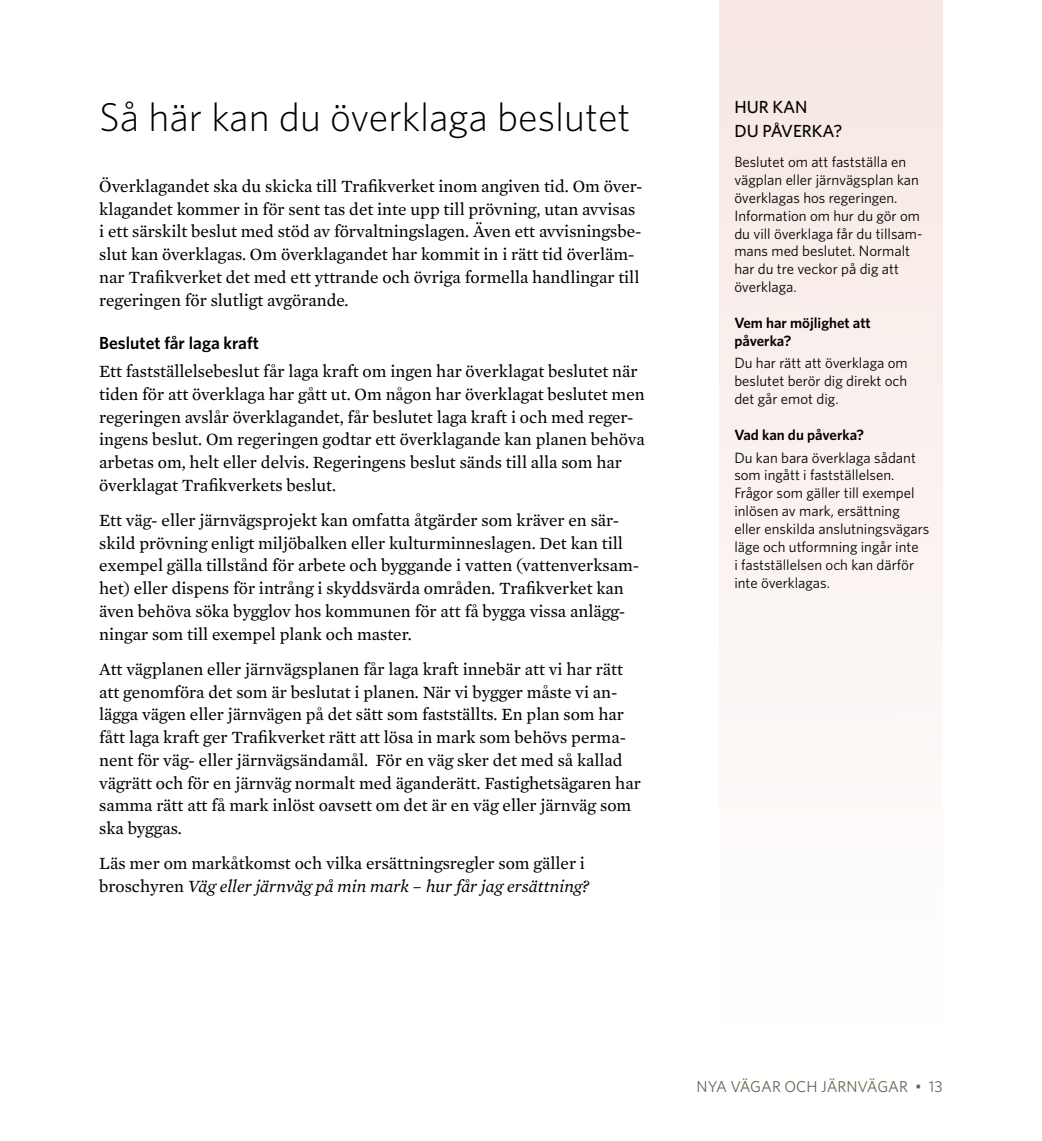
<style>
.page{position:relative;width:1042px;height:1141px;background:#fff}
.page>*{position:absolute;margin:0;border:0;box-sizing:border-box;transform-origin:0 0}
.t1{font:300 40.25px "Whitney";color:#000}
.t2{font:17.5px/22.8px "Mercury Text G2";color:#000}
.t3{font:600 17.5px "Whitney";color:#000}
.t4{font:500 17.5px/23.6px "Whitney";color:#000}
.t5{font:15.75px "Whitney";color:#6b6351}
.t6{font:14.88px/17.8px "Whitney";color:#000}
.t7{font:600 14.88px/17.8px "Whitney";color:#000}
.s1{font-style:italic}
</style>
<div class="page">
<div style="left:719px;top:0;width:224px;height:1025px;background:linear-gradient(to right,#faf3f0,#faf3f0)"></div>
<h1 class="t1" style="left:99px;top:91px;width:533px">Så här kan du överklaga beslutet</h1>
<p class="t2" style="left:99px;top:174px;width:545px">Överklagandet ska du skicka till Trafikverket inom angiven tid. Om över&shy;klagandet kommer in för sent tas det inte upp till prövning, utan avvisas i ett särskilt beslut med stöd av förvaltningslagen. Även ett avvisningsbe&shy;slut kan överklagas. Om överklagandet har kommit in i rätt tid överläm&shy;nar Trafikverket det med ett yttrande och övriga formella handlingar till regeringen för slutligt avgörande.</p>
<p class="t3" style="left:99px;top:332px;width:161px">Beslutet får laga kraft</p>
<p class="t2" style="left:99px;top:359px;width:547px">Ett fastställelsebeslut får laga kraft om ingen har överklagat beslutet när tiden för att överklaga har gått ut. Om någon har överklagat beslutet men regeringen avslår överklagandet, får beslutet laga kraft i och med reger&shy;ingens beslut. Om regeringen godtar ett överklagande kan planen behöva arbetas om, helt eller delvis. Regeringens beslut sänds till alla som har överklagat Trafikverkets beslut.</p>
<p class="t2" style="left:99px;top:508px;width:541px">Ett väg- eller järnvägsprojekt kan omfatta åtgärder som kräver en sär&shy;skild prövning enligt miljöbalken eller kulturminneslagen. Det kan till exempel gälla tillstånd för arbete och byggande i vatten (vattenverksam&shy;het) eller dispens för intrång i skyddsvärda områden. Trafikverket kan även behöva söka bygglov hos kommunen för att få bygga vissa anlägg&shy;ningar som till exempel plank och master.</p>
<p class="t2" style="left:99px;top:657px;width:543px">Att vägplanen eller järnvägsplanen får laga kraft innebär att vi har rätt att genomföra det som är beslutat i planen. När vi bygger måste vi an&shy;lägga vägen eller järnvägen på det sätt som fastställts. En plan som har fått laga kraft ger Trafikverket rätt att lösa in mark som behövs perma&shy;nent för väg- eller järnvägsändamål. För en väg sker det med så kallad vägrätt och för en järnväg normalt med äganderätt. Fastighetsägaren har samma rätt att få mark inlöst oavsett om det är en väg eller järnväg som ska byggas.</p>
<p class="t2" style="left:99px;top:851px;width:492px">Läs mer om markåtkomst och vilka ersättningsregler som gäller i broschyren <span class="s1">Väg eller järnväg på min mark – hur får jag ersättning?</span></p>
<p class="t4" style="left:734px;top:95px;width:110px">HUR KAN<br>DU PÅVERKA?</p>
<p class="t6" style="left:734px;top:153px;width:190px">Beslutet om att fastställa en vägplan eller järnvägsplan kan överklagas hos regeringen.<br>I nformation om hur du gör om du vill överklaga får du tillsam&shy;mans med beslutet. Normalt har du tre veckor på dig att överklaga.</p>
<p class="t7" style="left:734px;top:313px;width:138px">Vem har möjlighet att påverka?</p>
<p class="t6" style="left:734px;top:354px;width:175px;text-align:justify">Du har rätt att överklaga om beslutet berör dig direkt och det går emot dig.</p>
<p class="t7" style="left:734px;top:425px;width:131px">Vad kan du påverka?</p>
<p class="t6" style="left:734px;top:448px;width:196px">Du kan bara överklaga sådant som ingått i fastställelsen.<br>Frågor som gäller till exempel inlösen av mark, ersättning eller enskilda anslutningsvägars läge och utformning ingår inte<br>i fastställelsen och kan därför inte överklagas.</p>
<p class="t5" style="left:696px;top:1076px;width:248px">nya vägar och järnvägar • 13</p>
</div>
